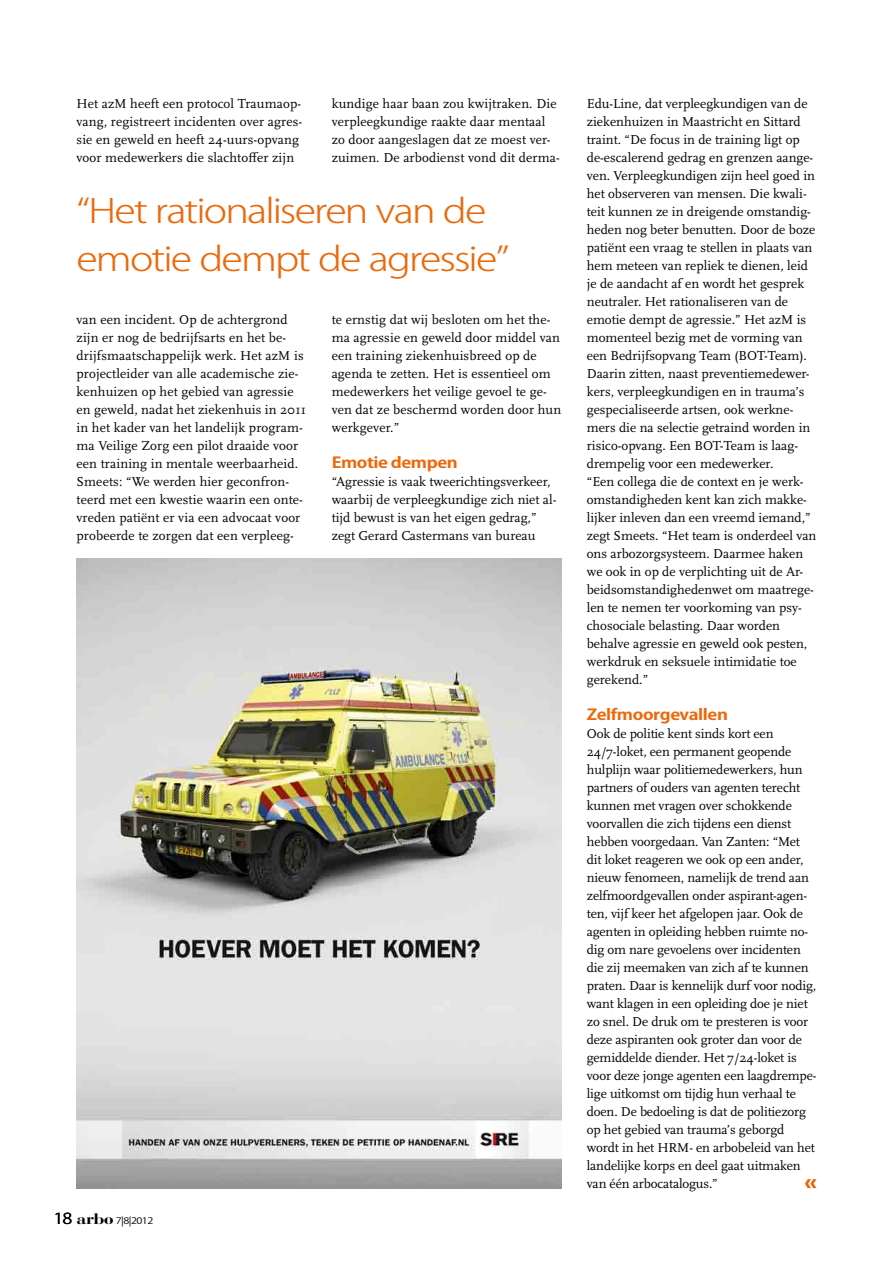
<style>
.page{position:relative;width:893px;height:1263px;background:#fff}
.page>*{position:absolute;margin:0;border:0;box-sizing:border-box;transform-origin:0 0}
.t1{font:300 33px/48px "Koz Go Pro";letter-spacing:-.05em;color:#eb690b;scale:1.2 1}
.t2{font:700 15px "Koz Go Pro";letter-spacing:-.025em;color:#eb690b;scale:1.2 1}
.t3{font:13.5px/18px "Scala OT";color:#000}
.t4{font:9px "Koz Go Pro Regular 90 pv RKSJ H";color:#000;scale:1.2 1}
.s1{font-family:"Koz Go Pro";font-size:15px}
.s2{font-family:"Bauer Bodoni Std";font-weight:700;font-size:15px}
</style>
<div class="page">
<img style="left:77px;top:558px;width:484px;height:630px">
<svg style="left:805px;top:1179px;width:11px;height:9px"></svg>
<p class="t3" style="left:77px;top:95px;width:227px">Het azM heeft een protocol Traumaop&shy;vang, registreert incidenten over agres&shy;sie en geweld en heeft 24-uurs-opvang voor medewerkers die slachtoffer zijn</p>
<p class="t3" style="left:332px;top:95px;width:230px">kundige haar baan zou kwijtraken. Die verpleegkundige raakte daar mentaal zo door aangeslagen dat ze moest ver&shy;zuimen. De arbodienst vond dit derma-</p>
<h1 class="t1" style="left:77px;top:187px;width:362px">“Het rationaliseren van de emotie dempt de agressie”</h1>
<p class="t3" style="left:77px;top:311px;width:231px">van een incident. Op de achtergrond zijn er nog de bedrijfsarts en het be&shy;drijfsmaatschappelijk werk. Het azM is projectleider van alle academische zie&shy;kenhuizen op het gebied van agressie en geweld, nadat het ziekenhuis in 2011 in het kader van het landelijk program&shy;ma Veilige Zorg een pilot draaide voor een training in mentale weerbaarheid.<br>Smeets: “We werden hier geconfron&shy;teerd met een kwestie waarin een onte&shy;vreden patiënt er via een advocaat voor probeerde te zorgen dat een verpleeg-</p>
<p class="t3" style="left:332px;top:311px;width:231px">te ernstig dat wij besloten om het the&shy;ma agressie en geweld door middel van een training ziekenhuisbreed op de agenda te zetten. Het is essentieel om medewerkers het veilige gevoel te ge&shy;ven dat ze beschermd worden door hun werkgever.”</p>
<p class="t2" style="left:332px;top:453px;width:107px">Emotie dempen</p>
<p class="t3" style="left:332px;top:473px;width:226px">“Agressie is vaak tweerichtingsverkeer, waarbij de verpleegkundige zich niet al&shy;tijd bewust is van het eigen gedrag,” zegt Gerard Castermans van bureau</p>
<p class="t4" style="left:53px;top:1215px;width:85px"><span class="s1">18</span> <span class="s2">arbo</span> 7|8|2012</p>
<p class="t3" style="left:587px;top:95px;width:231px">Edu-Line, dat verpleegkundigen van de ziekenhuizen in Maastricht en Sittard traint. “De focus in de training ligt op de-escalerend gedrag en grenzen aange&shy;ven. Verpleegkundigen zijn heel goed in het observeren van mensen. Die kwali&shy;teit kunnen ze in dreigende omstandig&shy;heden nog beter benutten. Door de boze patiënt een vraag te stellen in plaats van hem meteen van repliek te dienen, leid je de aandacht af en wordt het gesprek neutraler. Het rationaliseren van de emotie dempt de agressie.” Het azM is momenteel bezig met de vorming van een Bedrijfsopvang Team (BOT-Team).<br>Daarin zitten, naast preventiemedewer&shy;kers, verpleegkundigen en in trauma’s gespecialiseerde artsen, ook werkne&shy;mers die na selectie getraind worden in risico-opvang. Een BOT-Team is laag&shy;drempelig voor een medewerker.<br>“Een collega die de context en je werk&shy;omstandigheden kent kan zich makke&shy;lijker inleven dan een vreemd iemand,” zegt Smeets. “Het team is onderdeel van ons arbozorgsysteem. Daarmee haken we ook in op de verplichting uit de Ar&shy;beidsomstandighedenwet om maatrege&shy;len te nemen ter voorkoming van psy&shy;chosociale belasting. Daar worden behalve agressie en geweld ook pesten, werkdruk en seksuele intimidatie toe gerekend.”</p>
<p class="t2" style="left:587px;top:705px;width:119px">Zelfmoorgevallen</p>
<p class="t3" style="left:587px;top:725px;width:231px">Ook de politie kent sinds kort een 24/7-loket, een permanent geopende hulplijn waar politiemedewerkers, hun partners of ouders van agenten terecht kunnen met vragen over schokkende voorvallen die zich tijdens een dienst hebben voorgedaan. Van Zanten: “Met dit loket reageren we ook op een ander, nieuw fenomeen, namelijk de trend aan zelfmoordgevallen onder aspirant-agen&shy;ten, vijf keer het afgelopen jaar. Ook de agenten in opleiding hebben ruimte no&shy;dig om nare gevoelens over incidenten die zij meemaken van zich af te kunnen praten. Daar is kennelijk durf voor nodig, want klagen in een opleiding doe je niet zo snel. De druk om te presteren is voor deze aspiranten ook groter dan voor de gemiddelde diender. Het 7/24-loket is voor deze jonge agenten een laagdrempe&shy;lige uitkomst om tijdig hun verhaal te doen. De bedoeling is dat de politiezorg op het gebied van trauma’s geborgd wordt in het HRM- en arbobeleid van het landelijke korps en deel gaat uitmaken van één arbocatalogus.”</p>
</div>
